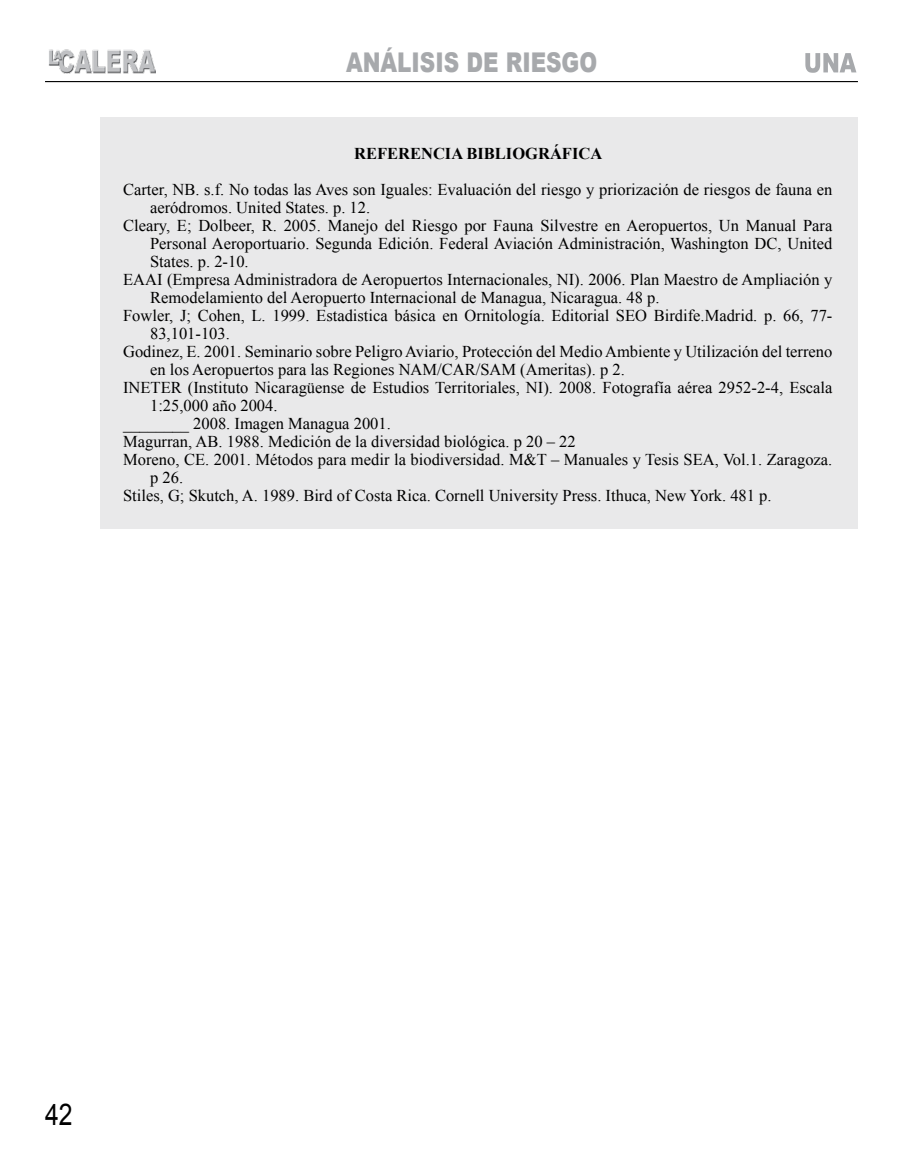
<style>
.page{position:relative;width:912px;height:1175px;background:#fff}
.page>*{position:absolute;margin:0;border:0;box-sizing:border-box;transform-origin:0 0}
.t1{font:29.85px "Arial";color:#000;scale:.83 1}
.t2{font:900 27.15px "Arial";color:#a7a9ac;scale:.79 1}
.t3{font:16.5px "Times New Roman";color:#000}
.t4{font:700 16.5px "Times New Roman";color:#000}
</style>
<div class="page">
<hr style="left:45px;top:81px;width:812px;height:1px;background:#000">
<svg style="left:805px;top:53px;width:51px;height:20px"></svg>
<img style="left:49px;top:50px;width:106px;height:23px">
<div style="left:100px;top:117px;width:757px;height:411px;background:#e9e9ea"></div>
<h2 class="t2" style="left:346px;top:48px;width:319px">ANÁLISIS DE RIESGO</h2>
<p class="t4" style="left:354px;top:144px;width:249px">REFERENCIA BIBLIOGRÁFICA</p>
<p class="t3" style="left:123px;top:180px;width:710px">Carter, NB. s.f. No todas las Aves son Iguales: Evaluación del riesgo y priorización de riesgos de fauna en</p>
<p class="t3" style="left:150px;top:198px;width:221px">aeródromos. United States. p. 12.</p>
<p class="t3" style="left:123px;top:216px;width:710px">Cleary, E; Dolbeer, R. 2005. Manejo del Riesgo por Fauna Silvestre en Aeropuertos, Un Manual Para</p>
<p class="t3" style="left:150px;top:234px;width:683px">Personal Aeroportuario. Segunda Edición. Federal Aviación Administración, Washington DC, United</p>
<p class="t3" style="left:150px;top:252px;width:100px">States. p. 2-10.</p>
<p class="t3" style="left:123px;top:270px;width:710px">EAAI (Empresa Administradora de Aeropuertos Internacionales, NI). 2006. Plan Maestro de Ampliación y</p>
<p class="t3" style="left:150px;top:288px;width:511px">Remodelamiento del Aeropuerto Internacional de Managua, Nicaragua. 48 p.</p>
<p class="t3" style="left:123px;top:306px;width:710px">Fowler, J; Cohen, L. 1999. Estadistica básica en Ornitología. Editorial SEO Birdife.Madrid. p. 66, 77-</p>
<p class="t3" style="left:150px;top:324px;width:81px">83,101-103.</p>
<p class="t3" style="left:123px;top:342px;width:710px">Godinez, E. 2001. Seminario sobre Peligro Aviario, Protección del Medio Ambiente y Utilización del terreno</p>
<p class="t3" style="left:150px;top:360px;width:476px">en los Aeropuertos para las Regiones NAM/CAR/SAM (Ameritas). p 2.</p>
<p class="t3" style="left:123px;top:378px;width:710px">INETER (Instituto Nicaragüense de Estudios Territoriales, NI). 2008. Fotografía aérea 2952-2-4, Escala</p>
<p class="t3" style="left:150px;top:396px;width:129px">1:25,000 año 2004.</p>
<p class="t3" style="left:123px;top:414px;width:269px">________ 2008. Imagen Managua 2001.</p>
<p class="t3" style="left:123px;top:432px;width:454px">Magurran, AB. 1988. Medición de la diversidad biológica. p 20 – 22</p>
<p class="t3" style="left:123px;top:450px;width:710px">Moreno, CE. 2001. Métodos para medir la biodiversidad. M&amp;T – Manuales y Tesis SEA, Vol.1. Zaragoza.</p>
<p class="t3" style="left:150px;top:468px;width:34px">p 26.</p>
<p class="t3" style="left:123px;top:486px;width:650px">Stiles, G; Skutch, A. 1989. Bird of Costa Rica. Cornell University Press. Ithuca, New York. 481 p.</p>
<h1 class="t1" style="left:45px;top:1097px;width:35px">42</h1>
</div>
